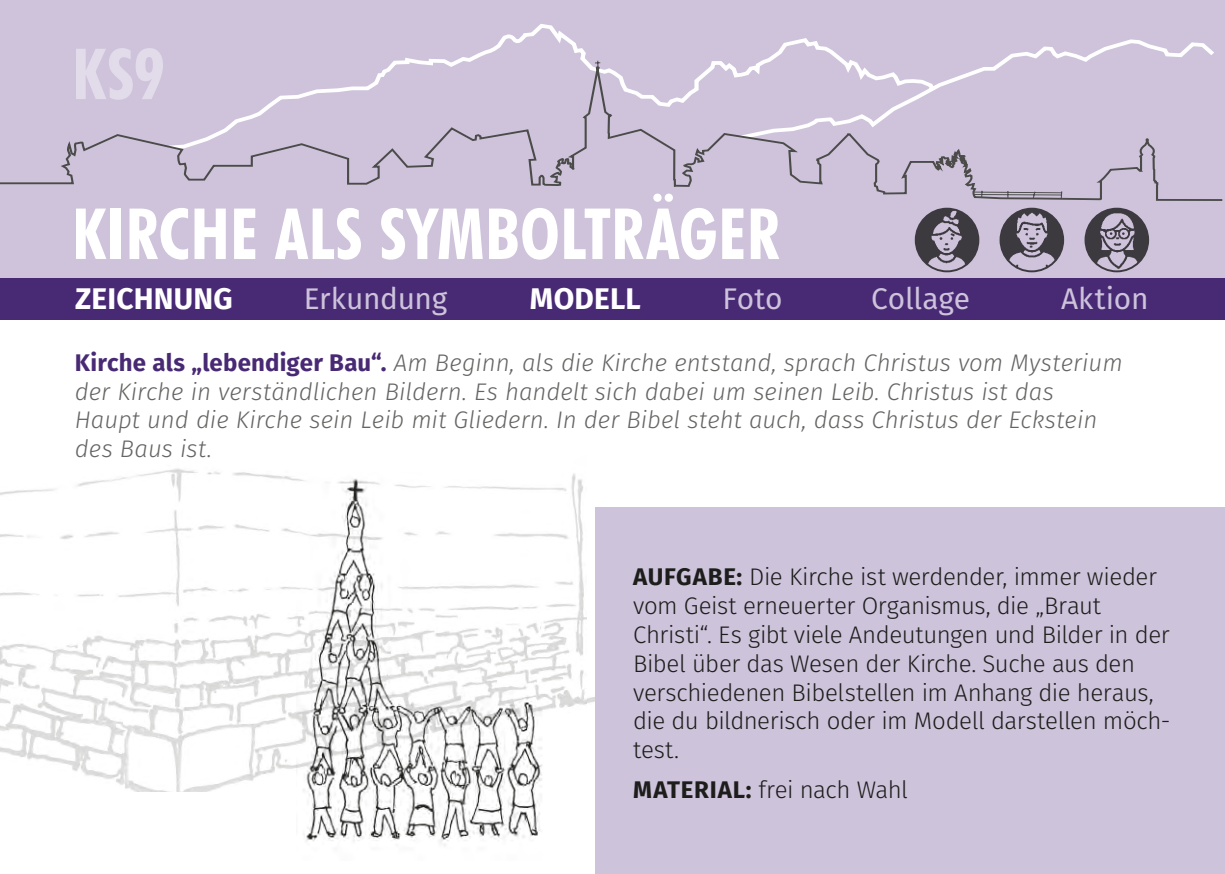
<style>
.page{position:relative;width:1225px;height:874px;background:#fff}
.page>*{position:absolute;margin:0;border:0;box-sizing:border-box;transform-origin:0 0}
.t1{font:700 condensed 70.8px "Futura BT";letter-spacing:.005em;color:#fff}
.t2{font:700 condensed 70.8px "Futura BT";color:#e1dbea}
.t3{font:29.8px "Fira Sans";letter-spacing:-.005em;color:#cdc3db}
.t4{font:700 29.8px "Fira Sans";letter-spacing:.005em;color:#fff}
.t5{font:300 24px/28.8px "Fira Sans";letter-spacing:-.02em;color:#1d1d1b}
.t6{font:italic 300 24px/28.8px "Fira Sans";color:#646463}
.s1{font-weight:700;font-style:normal;color:#482974}
.s2{font-weight:700}
</style>
<div class="page">
<img style="left:0;top:468px;width:595px;height:322px">
<img style="left:296px;top:472px;width:254px;height:374px">
<div style="left:595px;top:507px;width:630px;height:366px;background:#cdc3db"></div>
<div style="left:0;top:0;width:1225px;height:284px;background:#cec3db"></div>
<svg style="left:390px;top:24px;width:824px;height:41px"></svg>
<svg style="left:594px;top:60px;width:469px;height:5px"></svg>
<svg style="left:0;top:65px;width:1223px;height:190px"></svg>
<div style="left:0;top:278px;width:1225px;height:42px;background:#482974"></div>
<img style="left:1000px;top:208px;width:63px;height:63px;border-radius:31px">
<div style="left:999px;top:207px;width:65px;height:65px;border:2px solid #4b4b4a;border-radius:50%"></div>
<img style="left:915px;top:208px;width:63px;height:63px;border-radius:31px">
<div style="left:914px;top:207px;width:65px;height:65px;border:2px solid #4b4b4a;border-radius:50%"></div>
<img style="left:1085px;top:208px;width:63px;height:63px;border-radius:31px">
<div style="left:1084px;top:207px;width:65px;height:65px;border:2px solid #4b4b4a;border-radius:50%"></div>
<h1 class="t2" style="left:72px;top:31px;width:94px">KS9</h1>
<h1 class="t1" style="left:72px;top:191px;width:708px">KIRCHE ALS SYMBOLTRÄGER</h1>
<p class="t4" style="left:75px;top:277px;width:159px">ZEICHNUNG</p>
<p class="t3" style="left:304px;top:277px;width:145px">Erkundung</p>
<p class="t4" style="left:530px;top:277px;width:112px">MODELL</p>
<p class="t3" style="left:722px;top:277px;width:61px">Foto</p>
<p class="t3" style="left:871px;top:277px;width:101px">Collage</p>
<p class="t3" style="left:1061px;top:277px;width:89px">Aktion</p>
<p class="t6" style="left:75px;top:349px;width:1049px"><span class="s1">Kirche als „lebendiger Bau“.</span> Am Beginn, als die Kirche entstand, sprach Christus vom Mysterium der Kirche in verständlichen Bildern. Es handelt sich dabei um seinen Leib. Christus ist das Haupt und die Kirche sein Leib mit Gliedern. In der Bibel steht auch, dass Christus der Eckstein des Baus ist.</p>
<p class="t5" style="left:633px;top:564px;width:539px"><span class="s2">AUFGABE:</span> Die Kirche ist werdender, immer wieder vom Geist erneuerter Organismus, die „Braut Christi“. Es gibt viele Andeutungen und Bilder in der Bibel über das Wesen der Kirche. Suche aus den verschiedenen Bibelstellen im Anhang die heraus, die du bildnerisch oder im Modell darstellen möch&shy;test.</p>
<p class="t5" style="left:633px;top:777px;width:276px"><span class="s2">MATERIAL:</span> frei nach Wahl</p>
</div>
